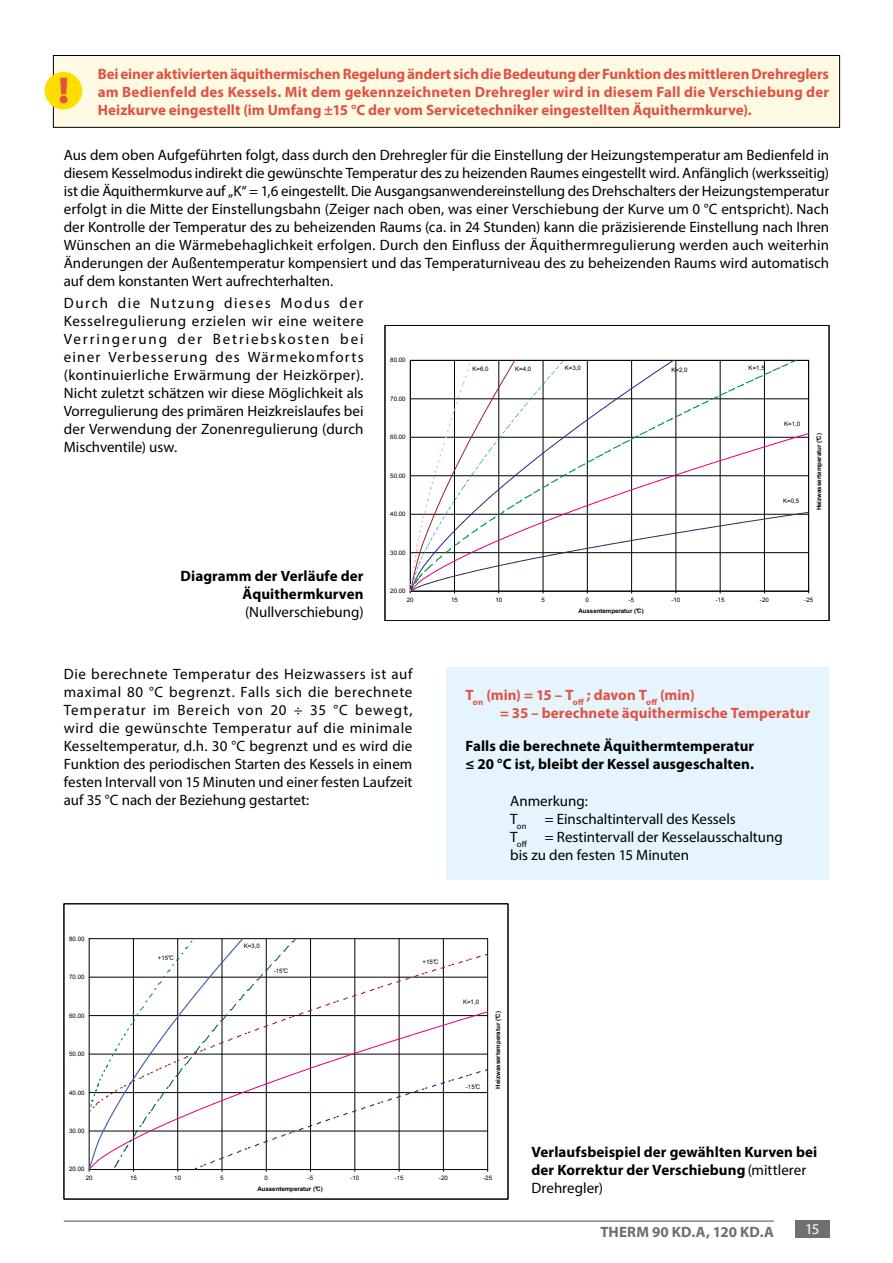
<style>
.page{position:relative;width:893px;height:1263px;background:#fff}
.page>*{position:absolute;margin:0;border:0;box-sizing:border-box;transform-origin:0 0}
.t1{font:900 37.5px "Myriad Pro";color:#e05243}
.t2{font:15px/18px "Myriad Pro";color:#000;text-align:justify}
.t3{font:700 15px/18px "Myriad Pro";letter-spacing:.005em;color:#e05243}
.t4{font:700 15px/18px "Myriad Pro";letter-spacing:.005em;color:#000}
.t5{font:700 15px "Myriad Pro";letter-spacing:.01em;color:#706f6f}
.t6{font:15px "Myriad Pro";color:#fff}
.t7{font:6.15px "Arial";color:#000}
.t8{font:700 6.15px "Arial";letter-spacing:.005em;color:#000}
.s1{font-weight:400}
</style>
<div class="page">
<div style="left:795px;top:1220px;width:34px;height:17px;background:#706f6f"></div>
<hr style="left:64px;top:1220px;width:710px;height:2px;background:#706f6f">
<div style="left:446px;top:668px;width:383px;height:212px;background:#e5f4fd"></div>
<div style="left:53px;top:56px;width:787px;height:71px;background:#fffae4"></div>
<div style="left:53px;top:55px;width:787px;height:73px;border:1px solid #000"></div>
<div style="left:45px;top:72px;width:37px;height:37px;background:#fd0;border-radius:50%"></div>
<hr style="left:89px;top:938px;width:399px;height:1px;background:#000">
<svg style="left:89px;top:939px;width:399px;height:232px"></svg>
<hr style="left:809px;top:360px;width:1px;height:231px;background:#000">
<svg style="left:410px;top:360px;width:399px;height:233px"></svg>
<div style="left:385px;top:325px;width:444px;height:296px;border:1px solid #000"></div>
<h1 class="t1" style="left:58px;top:65px;width:12px">!</h1>
<p class="t3" style="left:98px;top:65px;width:733px;text-align:justify">Bei einer aktivierten äquithermischen Regelung ändert sich die Bedeutung der Funktion des mittleren Drehreglers am Bedienfeld des Kessels. Mit dem gekennzeichneten Drehregler wird in diesem Fall die Verschiebung der Heizkurve eingestellt (im Umfang ±15 °C der vom Servicetechniker eingestellten Äquithermkurve).</p>
<p class="t2" style="left:64px;top:146px;width:767px">Aus dem oben Aufgeführten folgt, dass durch den Drehregler für die Einstellung der Heizungstemperatur am Bedienfeld in diesem Kesselmodus indirekt die gewünschte Temperatur des zu heizenden Raumes eingestellt wird. Anfänglich (werksseitig) ist die Äquithermkurve auf „K“ = 1,6 eingestellt. Die Ausgangsanwendereinstellung des Drehschalters der Heizungstemperatur erfolgt in die Mitte der Einstellungsbahn (Zeiger nach oben, was einer Verschiebung der Kurve um 0 °C entspricht). Nach der Kontrolle der Temperatur des zu beheizenden Raums (ca. in 24 Stunden) kann die präzisierende Einstellung nach Ihren Wünschen an die Wärmebehaglichkeit erfolgen. Durch den Einfluss der Äquithermregulierung werden auch weiterhin Änderungen der Außentemperatur kompensiert und das Temperaturniveau des zu beheizenden Raums wird automatisch auf dem konstanten Wert aufrechterhalten.</p>
<p class="t2" style="left:64px;top:294px;width:301px">Durch die Nutzung dieses Modus der Kesselregulierung erzielen wir eine weitere Verringerung der Betriebskosten bei einer Verbesserung des Wärmekomforts (kontinuierliche Erwärmung der Heizkörper).<br>Nicht zuletzt schätzen wir diese Möglichkeit als Vorregulierung des primären Heizkreislaufes bei der Verwendung der Zonenregulierung (durch Mischventile) usw.</p>
<p class="t7" style="left:390px;top:356px;width:17px">80.00</p>
<p class="t7" style="left:671px;top:365px;width:18px">K=2,0</p>
<p class="t7" style="left:749px;top:363px;width:18px">K=1,5</p>
<p class="t7" style="left:473px;top:365px;width:18px">K=6,0</p>
<p class="t7" style="left:515px;top:365px;width:18px">K=4,0</p>
<p class="t7" style="left:565px;top:364px;width:18px">K=3,0</p>
<p class="t7" style="left:390px;top:395px;width:17px">70.00</p>
<p class="t7" style="left:784px;top:420px;width:18px">K=1,0</p>
<p class="t8" style="left:815px;top:510px;width:79px;rotate:-90deg">Heizwassertemperatur (°C)</p>
<p class="t7" style="left:390px;top:433px;width:17px">60.00</p>
<p class="t7" style="left:390px;top:471px;width:17px">50.00</p>
<p class="t7" style="left:783px;top:497px;width:18px">K=0,5</p>
<p class="t7" style="left:390px;top:510px;width:17px">40.00</p>
<p class="t4" style="left:181px;top:566px;width:184px;text-align:right">Diagramm der Verläufe der<br>Äquithermkurven</p>
<p class="t2" style="left:245px;top:602px;width:120px">(Nullverschiebung)</p>
<p class="t7" style="left:390px;top:548px;width:17px">30.00</p>
<p class="t7" style="left:390px;top:587px;width:17px">20.00</p>
<p class="t7" style="left:407px;top:596px;width:8px">20</p>
<p class="t7" style="left:451px;top:596px;width:8px">15</p>
<p class="t7" style="left:495px;top:596px;width:8px">10</p>
<p class="t7" style="left:541px;top:596px;width:5px">5</p>
<p class="t7" style="left:586px;top:596px;width:5px">0</p>
<p class="t7" style="left:629px;top:596px;width:7px">-5</p>
<p class="t7" style="left:671px;top:596px;width:10px">-10</p>
<p class="t7" style="left:716px;top:596px;width:10px">-15</p>
<p class="t7" style="left:760px;top:596px;width:10px">-20</p>
<p class="t7" style="left:804px;top:596px;width:10px">-25</p>
<p class="t8" style="left:578px;top:606px;width:67px">Aussentemperatur (°C)</p>
<p class="t2" style="left:64px;top:665px;width:350px">Die berechnete Temperatur des Heizwassers ist auf maximal 80 °C begrenzt. Falls sich die berechnete Temperatur im Bereich von 20 ÷ 35 °C bewegt, wird die gewünschte Temperatur auf die minimale Kesseltemperatur, d.h. 30 °C begrenzt und es wird die Funktion des periodischen Starten des Kessels in einem festen Intervall von 15 Minuten und einer festen Laufzeit auf 35 °C nach der Beziehung gestartet:</p>
<p class="t3" style="left:500px;top:686px;width:311px;text-indent:-34px">T<sub>on</sub> (min) = 15 – T<sub>off</sub> ; davon T<sub>off</sub> (min)<br>= 35 – berechnete äquithermische Temperatur</p>
<p class="t4" style="left:466px;top:736px;width:290px">Falls die berechnete Äquithermtemperatur ≤ 20 °C ist, bleibt der Kessel ausgeschalten.</p>
<p class="t2" style="left:510px;top:792px;width:274px;text-align:left">Anmerkung:<br>T<sub>on</sub> = Einschaltintervall des Kessels<br>T<sub>off</sub> = Restintervall der Kesselausschaltung bis zu den festen 15 Minuten</p>
<p class="t7" style="left:69px;top:934px;width:17px">80.00</p>
<p class="t7" style="left:69px;top:973px;width:17px">70.00</p>
<p class="t7" style="left:69px;top:1011px;width:17px">60.00</p>
<p class="t7" style="left:69px;top:1050px;width:17px">50.00</p>
<p class="t7" style="left:69px;top:1088px;width:17px">40.00</p>
<p class="t7" style="left:69px;top:1127px;width:17px">30.00</p>
<p class="t7" style="left:158px;top:953px;width:17px">+15°C</p>
<p class="t7" style="left:244px;top:942px;width:18px">K=3,0</p>
<p class="t7" style="left:274px;top:966px;width:16px">-15°C</p>
<p class="t7" style="left:423px;top:957px;width:17px">+15°C</p>
<p class="t7" style="left:463px;top:998px;width:18px">K=1,0</p>
<p class="t7" style="left:466px;top:1082px;width:16px">-15°C</p>
<p class="t8" style="left:494px;top:1089px;width:79px;rotate:-90deg">Heizwassertemperatur (°C)</p>
<p class="t7" style="left:69px;top:1165px;width:17px">20.00</p>
<p class="t7" style="left:86px;top:1174px;width:8px">20</p>
<p class="t7" style="left:130px;top:1174px;width:8px">15</p>
<p class="t7" style="left:174px;top:1174px;width:8px">10</p>
<p class="t7" style="left:220px;top:1174px;width:5px">5</p>
<p class="t7" style="left:265px;top:1174px;width:5px">0</p>
<p class="t7" style="left:308px;top:1174px;width:7px">-5</p>
<p class="t7" style="left:350px;top:1174px;width:10px">-10</p>
<p class="t7" style="left:395px;top:1174px;width:10px">-15</p>
<p class="t7" style="left:439px;top:1174px;width:10px">-20</p>
<p class="t7" style="left:483px;top:1174px;width:10px">-25</p>
<p class="t8" style="left:257px;top:1184px;width:67px">Aussentemperatur (°C)</p>
<p class="t4" style="left:532px;top:1142px;width:287px">Verlaufsbeispiel der gewählten Kurven bei der Korrektur der Verschiebung <span class="s1">(mittlerer<br>Drehregler)</span></p>
<p class="t5" style="left:600px;top:1222px;width:175px">THERM 90 KD.A, 120 KD.A</p>
<p class="t6" style="left:805px;top:1220px;width:16px">15</p>
</div>
